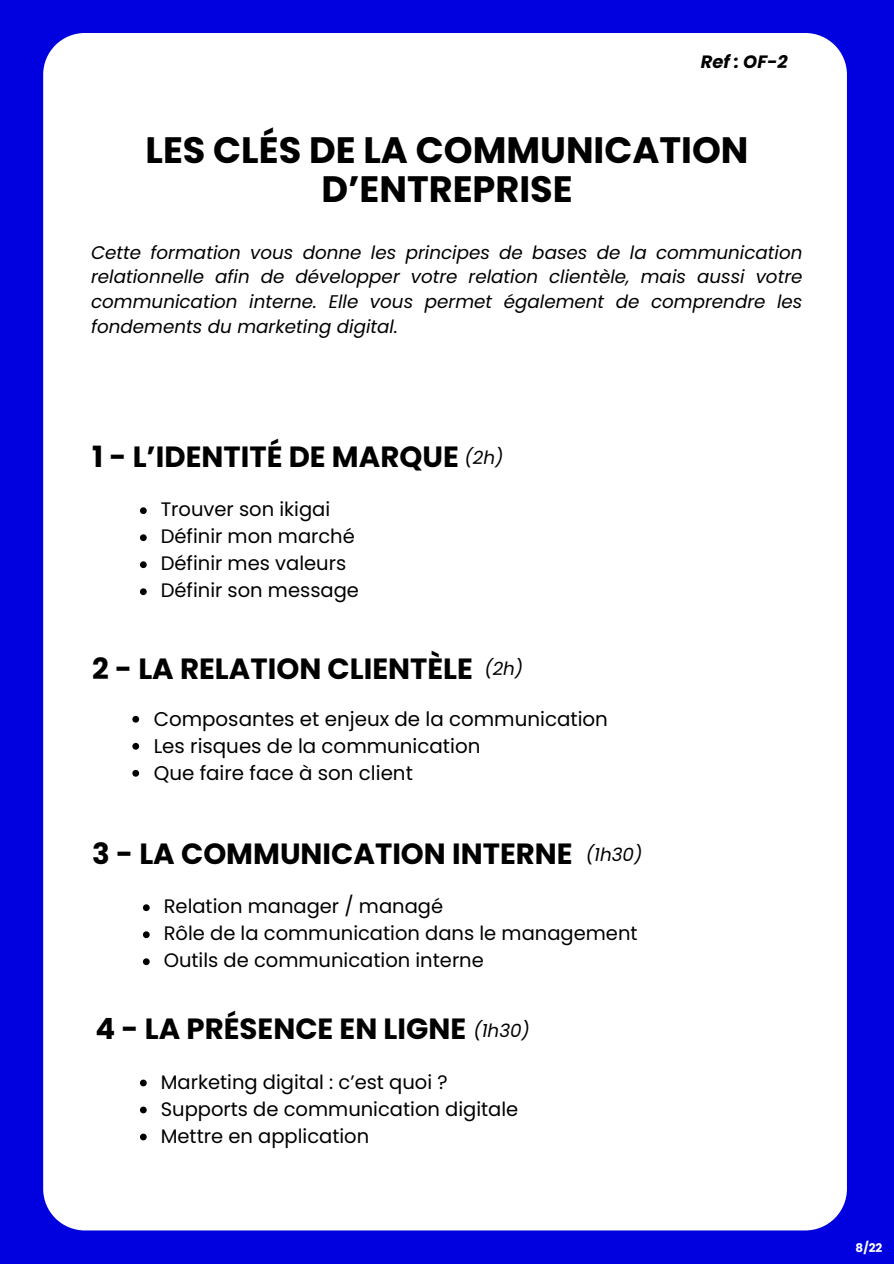
<style>
.page{position:relative;width:894px;height:1264px;background:#fff}
.page>*{position:absolute;margin:0;border:0;box-sizing:border-box;transform-origin:0 0}
.t1{font:700 36.75px/38.2px "Poppins";color:#000;text-align:center}
.t2{font:700 29.25px "Poppins";color:#000}
.t3{font:19.8px "Poppins";color:#000}
.t4{font:19.5px "Poppins";color:#000}
.t5{font:italic 18.3px/24.8px "Poppins";color:#000;text-align:justify}
.t6{font:italic 700 17.85px "Poppins";color:#000}
.t7{font:700 11.85px "Poppins";color:#fefefe}
</style>
<div class="page">
<div style="left:0;top:0;width:893px;height:1263px;background:#0001de"></div>
<div style="left:43px;top:33px;width:803px;height:1197px;background:#fff"></div>
<svg style="left:140px;top:507px;width:7px;height:7px"></svg>
<svg style="left:140px;top:534px;width:7px;height:7px"></svg>
<svg style="left:140px;top:561px;width:7px;height:7px"></svg>
<svg style="left:140px;top:588px;width:7px;height:7px"></svg>
<svg style="left:132px;top:716px;width:7px;height:6px"></svg>
<svg style="left:132px;top:743px;width:7px;height:6px"></svg>
<svg style="left:132px;top:770px;width:7px;height:6px"></svg>
<svg style="left:143px;top:904px;width:7px;height:7px"></svg>
<svg style="left:143px;top:931px;width:7px;height:7px"></svg>
<svg style="left:143px;top:958px;width:7px;height:7px"></svg>
<svg style="left:140px;top:1079px;width:7px;height:7px"></svg>
<svg style="left:140px;top:1106px;width:7px;height:7px"></svg>
<svg style="left:140px;top:1133px;width:7px;height:7px"></svg>
<h3 class="t6" style="left:700px;top:49px;width:88px">Ref : OF-2</h3>
<h1 class="t1" style="left:145px;top:131px;width:604px">LES CLÉS DE LA COMMUNICATION<br>D’ENTREPRISE</h1>
<p class="t5" style="left:91px;top:240px;width:712px">Cette formation vous donne les principes de bases de la communication relationnelle afin de développer votre relation clientèle, mais aussi votre communication interne. Elle vous permet également de comprendre les fondements du marketing digital.</p>
<p class="t2" style="left:92px;top:436px;width:368px">1 - L’IDENTITÉ DE MARQUE</p>
<p class="t5" style="left:464px;top:445px;width:40px">(2h)</p>
<h2 class="t4" style="left:161px;top:496px;width:171px">Trouver son ikigai</h2>
<h3 class="t4" style="left:161px;top:523px;width:195px">Définir mon marché</h3>
<p class="t4" style="left:161px;top:550px;width:187px">Définir mes valeurs</p>
<p class="t4" style="left:161px;top:577px;width:200px">Définir son message</p>
<p class="t2" style="left:92px;top:648px;width:382px">2 - LA RELATION CLIENTÈLE</p>
<h2 class="t3" style="left:154px;top:705px;width:455px">Composantes et enjeux de la communication</h2>
<h3 class="t3" style="left:154px;top:732px;width:328px">Les risques de la communication</h3>
<p class="t3" style="left:154px;top:759px;width:260px">Que faire face à son client</p>
<p class="t5" style="left:484px;top:656px;width:40px">(2h)</p>
<p class="t2" style="left:92px;top:833px;width:482px">3 - LA COMMUNICATION INTERNE</p>
<p class="t4" style="left:164px;top:892px;width:281px">Relation manager / managé</p>
<h2 class="t4" style="left:164px;top:919px;width:475px">Rôle de la communication dans le management</h2>
<h3 class="t4" style="left:164px;top:946px;width:321px">Outils de communication interne</h3>
<p class="t5" style="left:585px;top:842px;width:58px">(1h30)</p>
<p class="t2" style="left:95px;top:1008px;width:372px">4 - LA PRÉSENCE EN LIGNE</p>
<p class="t4" style="left:161px;top:1068px;width:288px">Marketing digital : c’est quoi ?</p>
<p class="t4" style="left:161px;top:1095px;width:359px">Supports de communication digitale</p>
<h2 class="t4" style="left:161px;top:1122px;width:210px">Mettre en application</h2>
<p class="t5" style="left:473px;top:1017px;width:58px">(1h30)</p>
<h3 class="t7" style="left:855px;top:1239px;width:28px">8/22</h3>
</div>
